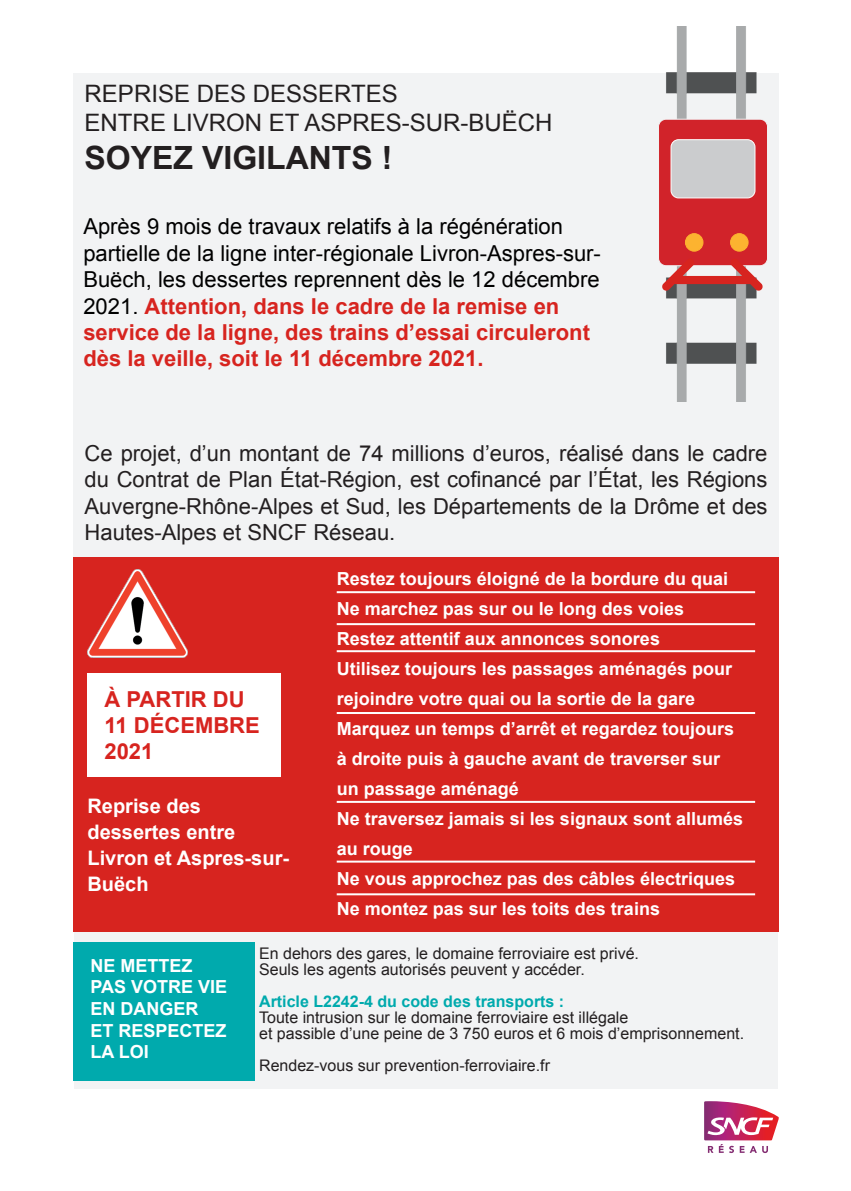
<style>
.page{position:relative;width:851px;height:1191px;background:#fff}
.page>*{position:absolute;margin:0;border:0;box-sizing:border-box;transform-origin:0 0}
.t1{font:700 32px "Arial";color:#231f20}
.t2{font:24px/28.8px "Arial";color:#231f20}
.t3{font:22px/26.4px "Arial";color:#000}
.t4{font:22px/26.4px "Arial";color:#231f20;text-align:justify}
.t5{font:700 22px/26.4px "Arial";color:#d7241f}
.t6{font:700 20px/26px "Arial";color:#fff}
.t7{font:700 18px/30px "Arial";color:#fff}
.t8{font:16px/16px "Arial";color:#231f20}
.t9{font:700 16px "Arial";color:#00aaad}
.s1{font-weight:700;color:#d7241f}
</style>
<div class="page">
<div style="left:74px;top:914px;width:703px;height:175px;background:#f2f3f4"></div>
<div style="left:73px;top:73px;width:705px;height:506px;background:#f2f3f4"></div>
<img style="left:666px;top:27px;width:91px;height:374px">
<div style="left:658px;top:119px;width:109px;height:147px;background:#d1232a;border-radius:8px"></div>
<div style="left:658px;top:119px;width:109px;height:147px;border:1px solid #f2f3f4;border-radius:8px"></div>
<div style="left:671px;top:140px;width:83px;height:58px;background:#cbccce;border-radius:8px"></div>
<div style="left:670px;top:140px;width:85px;height:58px;border:1px solid #fff;border-radius:8px"></div>
<div style="left:685px;top:234px;width:17px;height:17px;background:#fcb330;border-radius:50%"></div>
<div style="left:685px;top:233px;width:18px;height:18px;border:1px solid #fcb330;border-radius:50%"></div>
<div style="left:730px;top:234px;width:18px;height:17px;background:#fcb330;border-radius:50%"></div>
<div style="left:730px;top:233px;width:18px;height:18px;border:1px solid #fcb330;border-radius:50%"></div>
<svg style="left:661px;top:259px;width:33px;height:32px"></svg>
<svg style="left:730px;top:259px;width:32px;height:32px"></svg>
<div style="left:671px;top:276px;width:82px;height:8px;background:#d7241f;border-radius:4px"></div>
<div style="left:73px;top:557px;width:705px;height:374px;background:#d7241f"></div>
<div style="left:87px;top:673px;width:194px;height:104px;background:#fff"></div>
<hr style="left:336px;top:591px;width:419px;height:2px;background:#fff">
<hr style="left:336px;top:623px;width:419px;height:2px;background:#fff">
<hr style="left:336px;top:650px;width:419px;height:2px;background:#fff">
<hr style="left:336px;top:712px;width:419px;height:2px;background:#fff">
<hr style="left:336px;top:860px;width:419px;height:2px;background:#fff">
<hr style="left:336px;top:801px;width:419px;height:2px;background:#fff">
<hr style="left:336px;top:893px;width:419px;height:2px;background:#fff">
<div style="left:73px;top:941px;width:182px;height:139px;background:#00aaad"></div>
<svg style="left:704px;top:1101px;width:74px;height:52px"></svg>
<img style="left:87px;top:569px;width:101px;height:89px">
<h2 class="t2" style="left:85px;top:79px;width:469px">REPRISE DES DESSERTES<br>ENTRE LIVRON ET ASPRES-SUR-BUËCH</h2>
<h1 class="t1" style="left:85px;top:137px;width:309px">SOYEZ VIGILANTS !</h1>
<p class="t3" style="left:83px;top:214px;width:519px">Après 9 mois de travaux relatifs à la régénération partielle de la ligne inter-régionale Livron-Aspres-sur-Buëch, les dessertes reprennent dès le 12 décembre 2021. <span class="s1">Attention, dans le cadre de la remise en service de la ligne, des trains d’essai circuleront dès la veille, soit le 11 décembre 2021.</span></p>
<p class="t4" style="left:85px;top:440px;width:684px">Ce projet, d’un montant de 74 millions d’euros, réalisé dans le cadre du Contrat de Plan État-Région, est cofinancé par l’État, les Régions Auvergne-Rhône-Alpes et Sud, les Départements de la Drôme et des Hautes-Alpes et SNCF Réseau.</p>
<p class="t5" style="left:104px;top:686px;width:157px">À PARTIR DU<br>11 DÉCEMBRE<br>2021</p>
<p class="t6" style="left:87px;top:793px;width:203px">Reprise des dessertes entre<br>Livron et Aspres-sur-<br>Buëch</p>
<p class="t7" style="left:336px;top:564px;width:408px">Restez toujours éloigné de la bordure du quai Ne marchez pas sur ou le long des voies Restez attentif aux annonces sonores<br>Utilisez toujours les passages aménagés pour rejoindre votre quai ou la sortie de la gare Marquez un temps d’arrêt et regardez toujours à droite puis à gauche avant de traverser sur un passage aménagé<br>Ne traversez jamais si les signaux sont allumés au rouge<br>Ne vous approchez pas des câbles électriques Ne montez pas sur les toits des trains</p>
<p class="t7" style="left:90px;top:955px;width:138px;line-height:21.6px">NE METTEZ<br>PAS VOTRE VIE<br>EN DANGER<br>ET RESPECTEZ<br>LA LOI</p>
<p class="t8" style="left:259px;top:945px;width:381px">En dehors des gares, le domaine ferroviaire est privé.<br>Seuls les agents autorisés peuvent y accéder.</p>
<p class="t9" style="left:259px;top:990px;width:306px">Article L2242-4 du code des transports :</p>
<p class="t8" style="left:259px;top:1009px;width:486px">Toute intrusion sur le domaine ferroviaire est illégale<br>et passible d’une peine de 3 750 euros et 6 mois d’emprisonnement.</p>
<p class="t8" style="left:259px;top:1057px;width:292px">Rendez-vous sur prevention-ferroviaire.fr</p>
</div>
